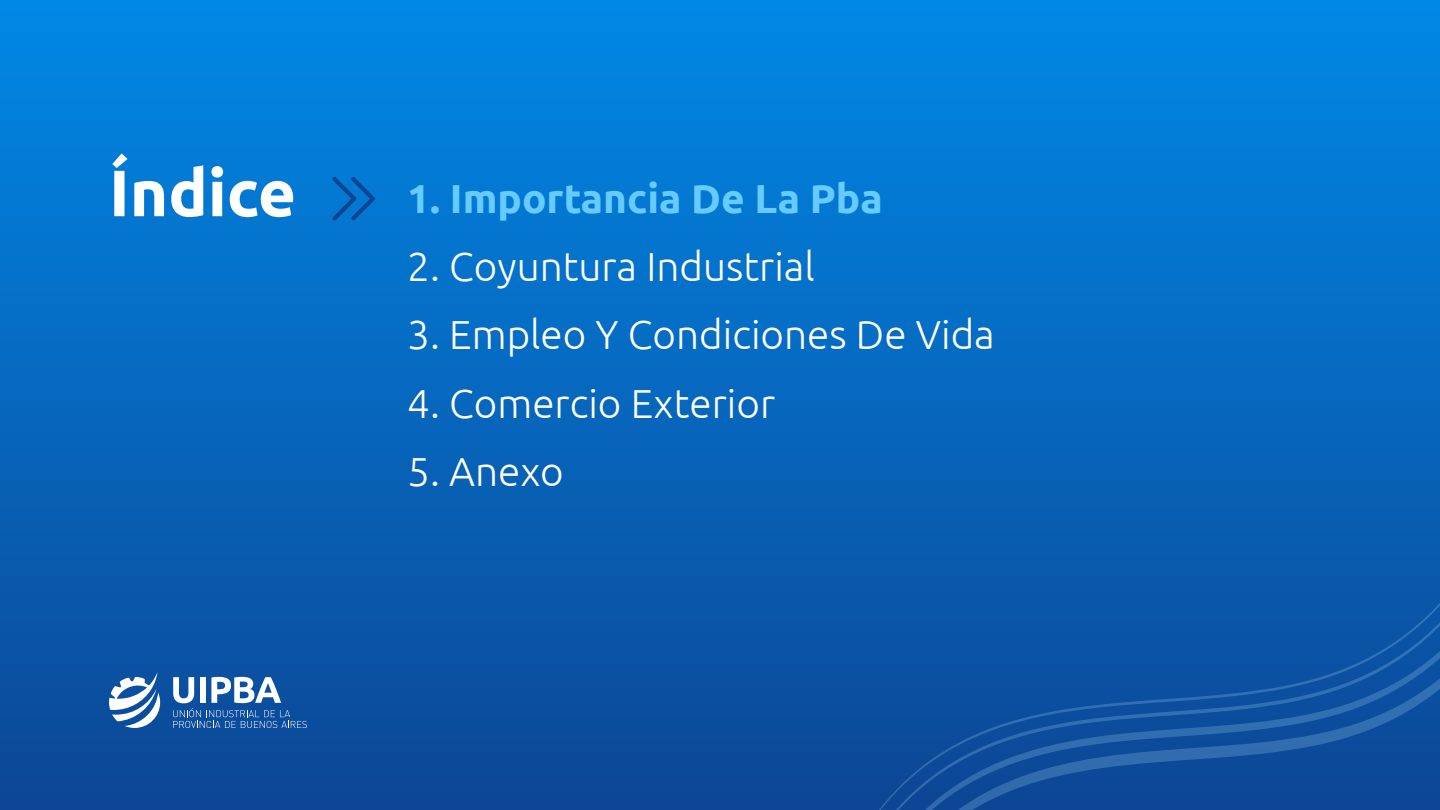
<style>
.page{position:relative;width:1440px;height:810px;background:#fff}
.page>*{position:absolute;margin:0;border:0;box-sizing:border-box;transform-origin:0 0}
.t1{font:700 65.47px "Ubuntu";color:#fff}
.t2{font:300 40.5px "Ubuntu";color:#fff}
.t3{font:700 40.5px "Ubuntu";color:#66cbff}
</style>
<div class="page">
<div style="left:0;top:0;width:1440px;height:810px;background:linear-gradient(to bottom,#0089e6,#0d4694)"></div>
<svg style="left:173px;top:677px;width:134px;height:51px"></svg>
<svg style="left:109px;top:672px;width:51px;height:56px"></svg>
<svg style="left:832px;top:477px;width:608px;height:333px;background:#0c55a6"></svg>
<svg style="left:332px;top:177px;width:43px;height:44px;background:#056ac1"></svg>
<h1 class="t1" style="left:109px;top:153px;width:189px">Índice</h1>
<p class="t3" style="left:407px;top:174px;width:477px">1. Importancia De La Pba</p>
<p class="t2" style="left:407px;top:242px;width:409px">2. Coyuntura Industrial</p>
<p class="t2" style="left:407px;top:311px;width:589px">3. Empleo Y Condiciones De Vida</p>
<p class="t2" style="left:407px;top:379px;width:369px">4. Comercio Exterior</p>
<p class="t2" style="left:407px;top:447px;width:158px">5. Anexo</p>
</div>
